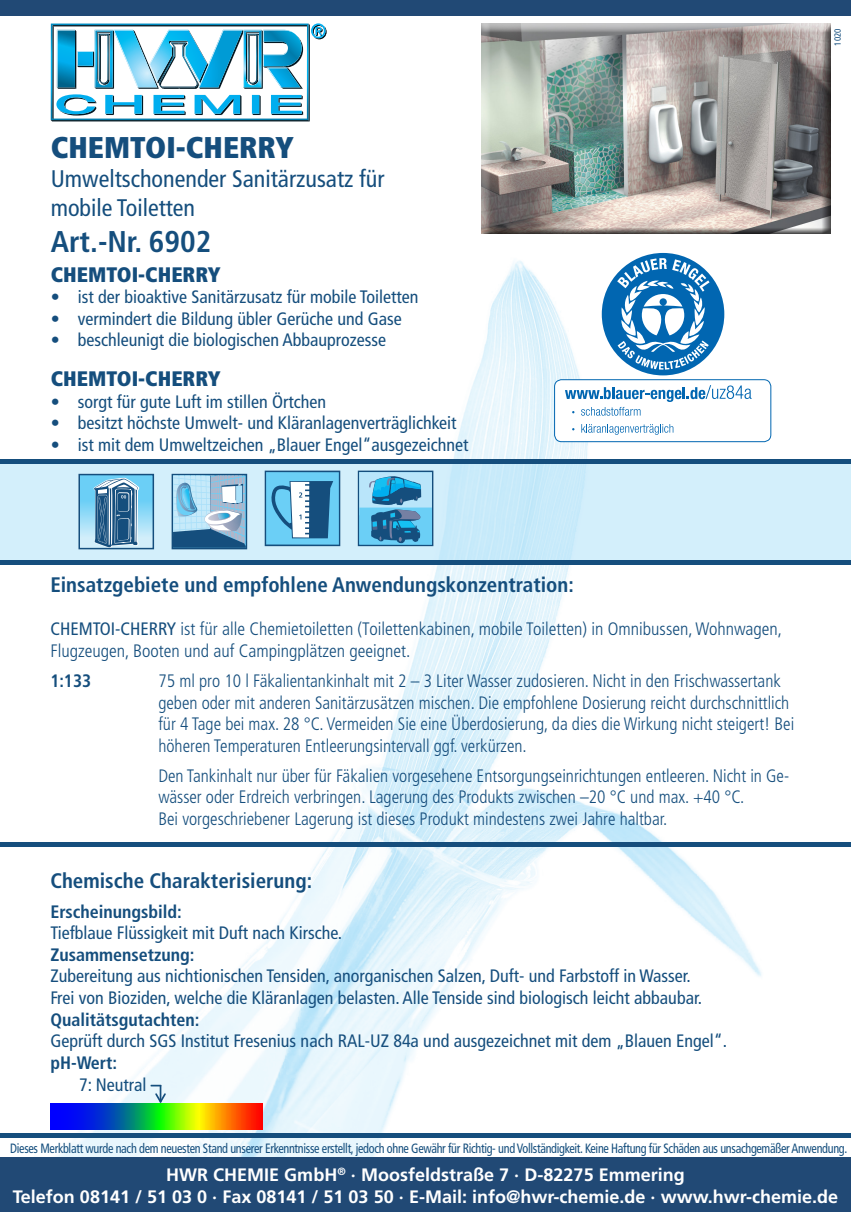
<style>
.page{position:relative;width:851px;height:1212px;background:#fff}
.page>*{position:absolute;margin:0;border:0;box-sizing:border-box;transform-origin:0 0}
.t1{font:900 condensed 30px "Frutiger LT Std";color:#154e7d}
.t2{font:700 condensed 30px "Frutiger LT Std";color:#154e7d}
.t3{font:condensed 24px/28.8px "Frutiger LT Std";color:#154e7d}
.t4{font:700 condensed 21px "Frutiger LT Std";color:#154e7d}
.t5{font:900 condensed 21px "Frutiger LT Std";color:#154e7d}
.t6{font:300 condensed 18px/21.6px "Frutiger LT Std";color:#154e7d}
.t7{font:condensed 18px "Frutiger LT Std";color:#154e7d}
.t8{font:700 18px "Frutiger LT Std";color:#fff}
.t9{font:700 condensed 18px "Frutiger LT Std";color:#154e7d}
.t10{font:condensed 13.5px "Frutiger LT Std";letter-spacing:-.025em;color:#154e7d;scale:.9 1}
.t11{font:condensed 9px "Frutiger LT Std";color:#154e7d}
.s1{font-weight:400}
</style>
<div class="page">
<img style="left:0;top:261px;width:850px;height:897px">
<div style="left:0;top:1158px;width:850px;height:54px;background:#214975"></div>
<svg style="left:51px;top:23px;width:275px;height:98px"></svg>
<img style="left:481px;top:23px;width:348px;height:211px">
<svg style="left:0;top:463px;width:850px;height:97px;background:#cdebf8"></svg>
<svg style="left:263px;top:469px;width:78px;height:78px;background:#6aadd0"></svg>
<hr style="left:0;top:560px;width:850px;height:4px;background:#154e7d">
<hr style="left:0;top:459px;width:850px;height:4px;background:#154e7d">
<div style="left:0;top:842px;width:850px;height:5px;background:#154e7d"></div>
<hr style="left:0;top:1133px;width:850px;height:4px;background:#154e7d">
<div style="left:0;top:0;width:850px;height:16px;background:#214975"></div>
<svg style="left:51px;top:1103px;width:211px;height:26px;background:#657b5a"></svg>
<svg style="left:150px;top:1085px;width:16px;height:18px"></svg>
<svg style="left:78px;top:473px;width:77px;height:77px;background:#6fa6c6"></svg>
<svg style="left:170px;top:472px;width:78px;height:79px;background:#89b2ce"></svg>
<svg style="left:356px;top:469px;width:78px;height:78px;background:#5ea7cc"></svg>
<svg style="left:601px;top:253px;width:123px;height:122px"></svg>
<div style="left:554px;top:380px;width:216px;height:62px;background:#fff;border-radius:7px"></div>
<div style="left:554px;top:379px;width:217px;height:63px;border:1px solid #0166b1;border-radius:7px"></div>
<svg style="left:565px;top:385px;width:186px;height:31px"></svg>
<svg style="left:581px;top:424px;width:92px;height:11px"></svg>
<p class="t1" style="left:51px;top:130px;width:244px">CHEMTOI-CHERRY</p>
<p class="t3" style="left:51px;top:165px;width:335px">Umweltschonender Sanitärzusatz für mobile Toiletten</p>
<p class="t2" style="left:51px;top:224px;width:162px">Art.-Nr. 6902</p>
<p class="t5" style="left:51px;top:261px;width:171px">CHEMTOI-CHERRY</p>
<p class="t7" style="left:51px;top:286px;width:369px">• ist der bioaktive Sanitärzusatz für mobile Toiletten</p>
<p class="t7" style="left:51px;top:308px;width:352px">• vermindert die Bildung übler Gerüche und Gase</p>
<p class="t7" style="left:51px;top:330px;width:337px">• beschleunigt die biologischen Abbauprozesse</p>
<p class="t5" style="left:51px;top:366px;width:171px">CHEMTOI-CHERRY</p>
<p class="t7" style="left:51px;top:391px;width:277px">• sorgt für gute Luft im stillen Örtchen</p>
<p class="t7" style="left:51px;top:412px;width:407px">• besitzt höchste Umwelt- und Kläranlagenverträglichkeit</p>
<p class="t7" style="left:51px;top:434px;width:419px">• ist mit dem Umweltzeichen „Blauer Engel“ausgezeichnet</p>
<p class="t11" style="left:832px;top:46px;width:19px;rotate:-90deg">1020</p>
<p class="t4" style="left:50px;top:572px;width:525px">Einsatzgebiete und empfohlene Anwendungskonzentration:</p>
<p class="t6" style="left:50px;top:618px;width:733px"><span class="s1">CHEMTOI-CHERRY</span> ist für alle Chemietoiletten (Toilettenkabinen, mobile Toiletten) in Omnibussen, Wohnwagen,<br>Flugzeugen, Booten und auf Campingplätzen geeignet.</p>
<p class="t9" style="left:50px;top:670px;width:42px">1:133</p>
<p class="t6" style="left:158px;top:670px;width:637px">75 ml pro 10 l Fäkalientankinhalt mit 2 – 3 Liter Wasser zudosieren. Nicht in den Frischwassertank geben oder mit anderen Sanitärzusätzen mischen. Die empfohlene Dosierung reicht durchschnittlich für 4 Tage bei max. 28 °C. Vermeiden Sie eine Überdosierung, da dies die Wirkung nicht steigert! Bei höheren Temperaturen Entleerungsintervall ggf. verkürzen.</p>
<p class="t6" style="left:158px;top:765px;width:632px">Den Tankinhalt nur über für Fäkalien vorgesehene Entsorgungseinrichtungen entleeren. Nicht in Ge&shy;wässer oder Erdreich verbringen. Lagerung des Produkts zwischen –20 °C und max. +40 °C.</p>
<p class="t6" style="left:158px;top:808px;width:510px">Bei vorgeschriebener Lagerung ist dieses Produkt mindestens zwei Jahre haltbar.</p>
<p class="t4" style="left:50px;top:868px;width:263px">Chemische Charakterisierung:</p>
<p class="t9" style="left:50px;top:901px;width:133px">Erscheinungsbild:</p>
<p class="t7" style="left:50px;top:922px;width:293px">Tiefblaue Flüssigkeit mit Duft nach Kirsche.</p>
<p class="t9" style="left:50px;top:944px;width:146px">Zusammensetzung:</p>
<p class="t7" style="left:50px;top:966px;width:642px">Zubereitung aus nichtionischen Tensiden, anorganischen Salzen, Duft- und Farbstoff in Wasser.</p>
<p class="t7" style="left:50px;top:987px;width:653px">Frei von Bioziden, welche die Kläranlagen belasten. Alle Tenside sind biologisch leicht abbaubar.</p>
<p class="t9" style="left:50px;top:1009px;width:151px">Qualitätsgutachten:</p>
<p class="t7" style="left:50px;top:1030px;width:678px">Geprüft durch SGS Institut Fresenius nach RAL-UZ 84a und ausgezeichnet mit dem „Blauen Engel“.</p>
<p class="t9" style="left:50px;top:1052px;width:68px">pH-Wert:</p>
<p class="t7" style="left:79px;top:1074px;width:69px">7: Neutral</p>
<p class="t10" style="left:10px;top:1140px;width:931px">Dieses Merkblatt wurde nach dem neuesten Stand unserer Erkenntnisse erstellt, jedoch ohne Gewähr für Richtig- und Vollständigkeit. Keine Haftung für Schäden aus unsachgemäßer Anwendung.</p>
<p class="t8" style="left:166px;top:1164px;width:520px">HWR CHEMIE GmbH<sup>®</sup> · Moosfeldstraße 7 · D-82275 Emmering</p>
<p class="t8" style="left:13px;top:1185px;width:826px">Telefon 08141 / 51 03 0 · Fax 08141 / 51 03 50 · E-Mail: info@hwr-chemie.de · www.hwr-chemie.de</p>
</div>
